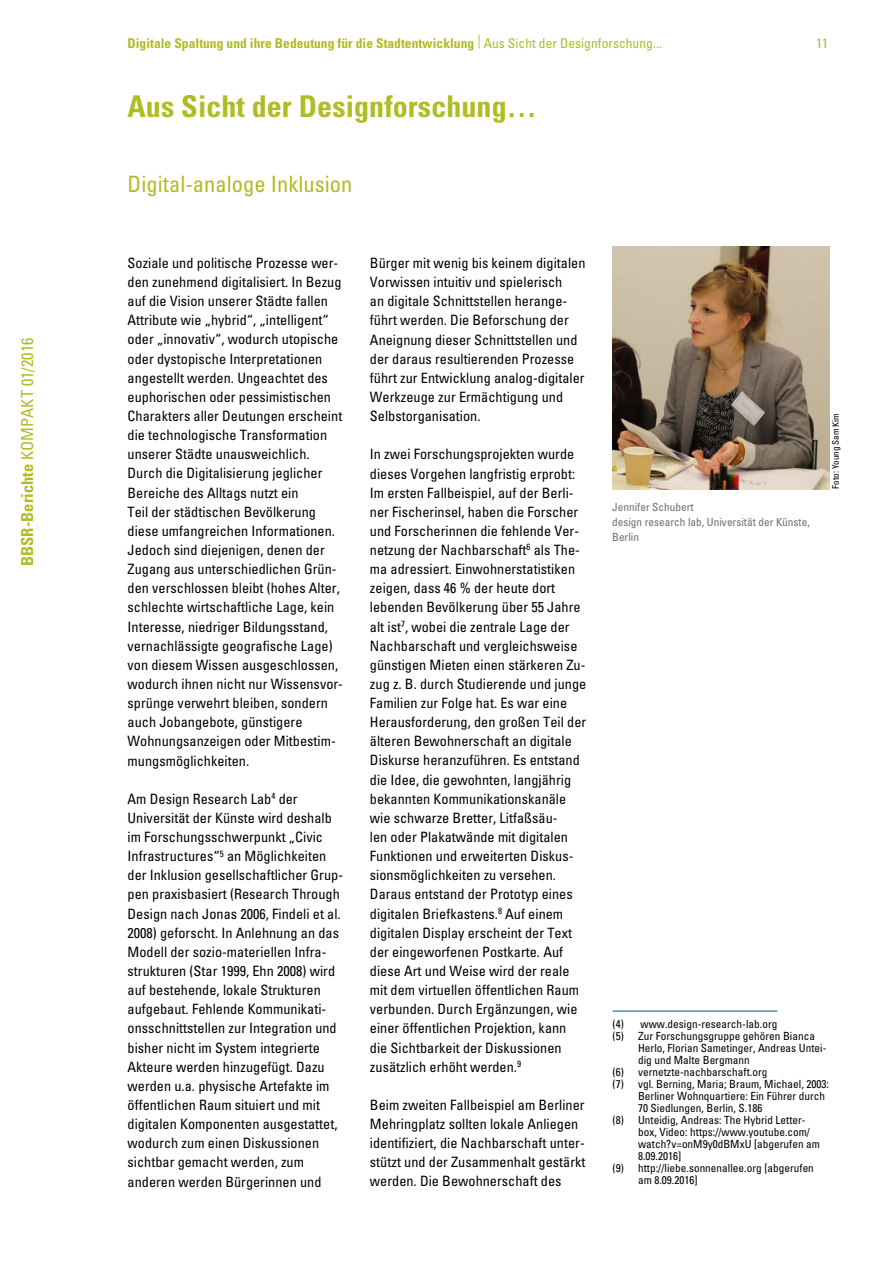
<style>
.page{position:relative;width:893px;height:1263px;background:#fff}
.page>*{position:absolute;margin:0;border:0;box-sizing:border-box;transform-origin:0 0}
.bbsr_kompakt_head1_r{font:700 condensed 30px "Univers LT Std";letter-spacing:.005em;color:#afbc22}
.bbsr_kompakt_head2{font:condensed 22.5px "Univers LT Std";color:#afbc22}
.t1{font:condensed 16.5px "Univers LT Std";letter-spacing:.005em;color:#afbc22}
.bbsr_kompakt_flies{font:condensed 14.25px/19.2px "Univers LT Std";color:#000}
.t2{font:700 condensed 13.5px "Univers LT Std";letter-spacing:.005em;color:#afbc22}
.t3{font:condensed 13.5px "Univers LT Std";color:#afbc22}
.bbsr_kompakt_fussnot{font:condensed 11.25px/12px "Univers LT Std";color:#000}
.t4{font:condensed 11.25px/15px "Univers LT Std";color:#6d6e71}
.t5{font:condensed 9px "Univers LT Std";letter-spacing:.005em;color:#000}
.s1{font-weight:700}
.s2{font-weight:400}
</style>
<div class="page">
<img style="left:612px;top:247px;width:217px;height:242px">
<hr style="left:613px;top:1011px;width:164px;height:1px;background:#005578">
<p class="t1" style="left:17px;top:566px;width:230px;rotate:-90deg"><span class="s1">BBSR-Berichte</span> KOMPAKT 01/2016</p>
<p class="t2" style="left:128px;top:35px;width:536px">Digitale Spaltung und ihre Bedeutung für die Stadtentwicklung <sup>|</sup> <span class="s2">Aus Sicht der Designforschung...</span></p>
<p class="t3" style="left:816px;top:35px;width:14px">11</p>
<p class="bbsr_kompakt_head1_r" style="left:128px;top:88px;width:411px">Aus Sicht der Designforschung…</p>
<p class="bbsr_kompakt_head2" style="left:128px;top:170px;width:226px">Digital-analoge Inklusion</p>
<p class="bbsr_kompakt_flies" style="left:128px;top:253px;width:217px">Soziale und politische Prozesse wer&shy;den zunehmend digitalisiert. In Bezug auf die Vision unserer Städte fallen Attribute wie „hybrid“, „intelligent“ oder „innovativ“, wodurch utopische oder dystopische Interpretationen angestellt werden. Ungeachtet des euphorischen oder pessimistischen Charakters aller Deutungen erscheint die technologische Transformation unserer Städte unausweichlich.<br>Durch die Digitalisierung jeglicher Bereiche des Alltags nutzt ein<br>Teil der städtischen Bevölkerung diese umfangreichen Informationen.<br>Jedoch sind diejenigen, denen der Zugang aus unterschiedlichen Grün&shy;den verschlossen bleibt (hohes Alter, schlechte wirtschaftliche Lage, kein Interesse, niedriger Bildungsstand, vernachlässigte geografische Lage) von diesem Wissen ausgeschlossen, wodurch ihnen nicht nur Wissensvor&shy;sprünge verwehrt bleiben, sondern auch Jobangebote, günstigere Wohnungsanzeigen oder Mitbestim&shy;mungsmöglichkeiten.</p>
<p class="bbsr_kompakt_flies" style="left:128px;top:789px;width:217px">Am Design Research Lab<sup>4</sup> der Universität der Künste wird deshalb im Forschungsschwerpunkt „Civic Infrastructures“<sup>5</sup> an Möglichkeiten der Inklusion gesellschaftlicher Grup&shy;pen praxisbasiert (Research Through Design nach Jonas 2006, Findeli et al.<br>2008) geforscht. In Anlehnung an das Modell der sozio-materiellen Infra&shy;strukturen (Star 1999, Ehn 2008) wird auf bestehende, lokale Strukturen aufgebaut. Fehlende Kommunikati&shy;onsschnittstellen zur Integration und bisher nicht im System integrierte Akteure werden hinzugefügt. Dazu werden u.a. physische Artefakte im öffentlichen Raum situiert und mit digitalen Komponenten ausgestattet, wodurch zum einen Diskussionen sichtbar gemacht werden, zum anderen werden Bürgerinnen und</p>
<p class="bbsr_kompakt_flies" style="left:370px;top:253px;width:217px">Bürger mit wenig bis keinem digitalen Vorwissen intuitiv und spielerisch<br>an digitale Schnittstellen herange&shy;führt werden. Die Beforschung der Aneignung dieser Schnittstellen und der daraus resultierenden Prozesse führt zur Entwicklung analog-digitaler Werkzeuge zur Ermächtigung und Selbstorganisation.</p>
<p class="bbsr_kompakt_flies" style="left:370px;top:444px;width:218px">In zwei Forschungsprojekten wurde dieses Vorgehen langfristig erprobt:<br>Im ersten Fallbeispiel, auf der Berli&shy;ner Fischerinsel, haben die Forscher und Forscherinnen die fehlende Ver&shy;netzung der Nachbarschaft<sup>6</sup> als The&shy;ma adressiert. Einwohnerstatistiken zeigen, dass 46 % der heute dort lebenden Bevölkerung über 55 Jahre alt ist<sup>7</sup>, wobei die zentrale Lage der Nachbarschaft und vergleichsweise günstigen Mieten einen stärkeren Zu&shy;zug z. B. durch Studierende und junge Familien zur Folge hat. Es war eine Herausforderung, den großen Teil der älteren Bewohnerschaft an digitale Diskurse heranzuführen. Es entstand die Idee, die gewohnten, langjährig bekannten Kommunikationskanäle wie schwarze Bretter, Litfaßsäu-<br>len oder Plakatwände mit digitalen Funktionen und erweiterten Diskus&shy;sionsmöglichkeiten zu versehen.<br>Daraus entstand der Prototyp eines digitalen Briefkastens.<sup>8</sup> Auf einem digitalen Display erscheint der Text der eingeworfenen Postkarte. Auf diese Art und Weise wird der reale mit dem virtuellen öffentlichen Raum verbunden. Durch Ergänzungen, wie einer öffentlichen Projektion, kann die Sichtbarkeit der Diskussionen zusätzlich erhöht werden.<sup>9</sup></p>
<p class="bbsr_kompakt_flies" style="left:370px;top:1095px;width:217px">Beim zweiten Fallbeispiel am Berliner Mehringplatz sollten lokale Anliegen identifiziert, die Nachbarschaft unter&shy;stützt und der Zusammenhalt gestärkt werden. Die Bewohnerschaft des</p>
<p class="t4" style="left:612px;top:499px;width:199px">Jennifer Schubert<br>design research lab, Universität der Künste,<br>Berlin</p>
<p class="t5" style="left:830px;top:489px;width:77px;rotate:-90deg">Foto: Young Sam Kim</p>
<p class="bbsr_kompakt_fussnot" style="left:613px;top:1018px;width:166px">(4) www.design-research-lab.org</p>
<p class="bbsr_kompakt_fussnot" style="left:638px;top:1030px;width:190px;text-indent:-26px">(5) Zur Forschungsgruppe gehören Bianca<br>Herlo, Florian Sametinger, Andreas Untei&shy;dig und Malte Bergmann</p>
<p class="bbsr_kompakt_fussnot" style="left:613px;top:1066px;width:156px">(6) vernetzte-nachbarschaft.org</p>
<p class="bbsr_kompakt_fussnot" style="left:638px;top:1078px;width:192px;text-indent:-26px">(7) vgl. Berning, Maria; Braum, Michael, 2003:<br>Berliner Wohnquartiere: Ein Führer durch<br>70 Siedlungen, Berlin, S.186</p>
<p class="bbsr_kompakt_fussnot" style="left:638px;top:1114px;width:183px;text-indent:-26px">(8) Unteidig, Andreas: The Hybrid Letter&shy;box, Video: https://www.youtube.com/ watch?v=onM9y0dBMxU [abgerufen am<br>8.09.2016]</p>
<p class="bbsr_kompakt_fussnot" style="left:638px;top:1162px;width:177px;text-indent:-26px">(9) http://liebe.sonnenallee.org [abgerufen am 8.09.2016]</p>
</div>
